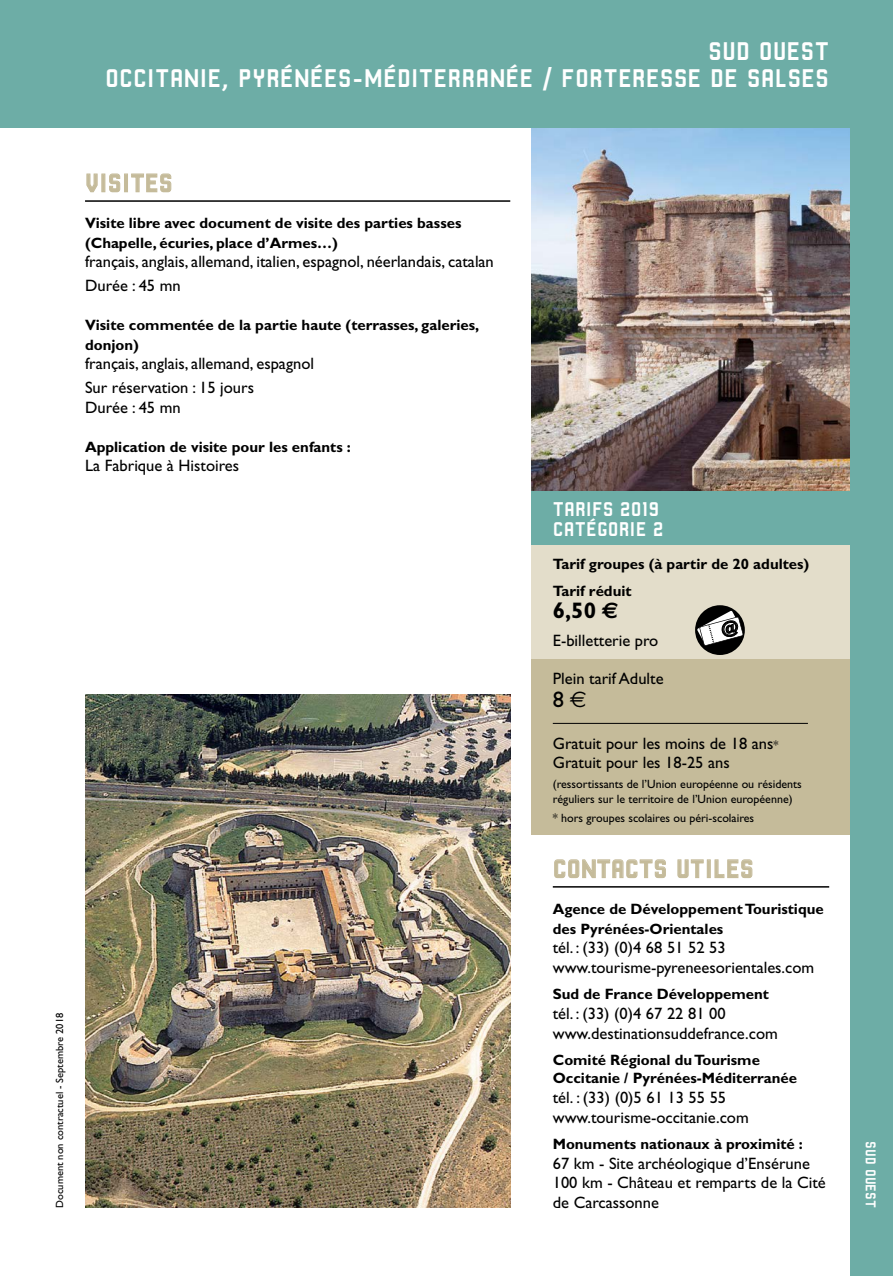
<style>
.page{position:relative;width:893px;height:1276px;background:#fff}
.page>*{position:absolute;margin:0;border:0;box-sizing:border-box;transform-origin:0 0}
.t1{font:27px/27px "Robust CMN";color:#fff;text-align:right}
.t2{font:27px "Robust CMN";color:#c5bb9a}
.t3{font:700 22.5px "Gill Sans";color:#000}
.t4{font:22.5px "Gill Sans";color:#000}
.t5{font:21px/19.5px "Robust CMN";color:#fff}
.t6{font:16.5px/19.5px "Gill Sans";color:#000}
.t7{font:700 15px/19.5px "Gill Sans";color:#000}
.t8{font:15px "Robust CMN";color:#fff}
.t9{font:12px/15px "Gill Sans";color:#000}
.t10{font:10.5px "Gill Sans";color:#000}
.s1{font-family:"Euro Sans"}
.s2{font-size:12px}
</style>
<div class="page">
<img style="left:85px;top:694px;width:425px;height:514px">
<hr style="left:85px;top:200px;width:425px;height:2px;background:#000">
<svg style="left:86px;top:173px;width:12px;height:20px"></svg>
<div style="left:101px;top:173px;width:4px;height:19px;border:1px solid #c5bb9a"></div>
<svg style="left:109px;top:173px;width:12px;height:20px"></svg>
<div style="left:124px;top:173px;width:4px;height:19px;border:1px solid #c5bb9a"></div>
<svg style="left:131px;top:173px;width:41px;height:20px"></svg>
<div style="left:531px;top:490px;width:341px;height:55px;background:#6dada6"></div>
<div style="left:531px;top:545px;width:341px;height:114px;background:#e3ddca"></div>
<div style="left:531px;top:659px;width:341px;height:175px;background:#c5bb9a"></div>
<img style="left:531px;top:128px;width:319px;height:362px">
<svg style="left:695px;top:605px;width:50px;height:50px"></svg>
<hr style="left:553px;top:723px;width:255px;height:1px;background:#000">
<hr style="left:553px;top:886px;width:276px;height:1px;background:#000">
<svg style="left:554px;top:859px;width:112px;height:20px"></svg>
<svg style="left:677px;top:859px;width:27px;height:19px"></svg>
<div style="left:707px;top:859px;width:4px;height:19px;border:1px solid #c5bb9a"></div>
<svg style="left:714px;top:859px;width:39px;height:19px"></svg>
<div style="left:850px;top:0;width:43px;height:1276px;background:#6dada6"></div>
<div style="left:0;top:0;width:893px;height:128px;background:#6dada6"></div>
<svg style="left:697px;top:610px;width:46px;height:45px;background:#777774"></svg>
<h1 class="t1" style="left:105px;top:37px;width:725px">SUD OUEST<br>OCCITANIE, PYRÉNÉES-MÉDITERRANÉE / FORTERESSE DE SALSES</h1>
<h1 class="t2" style="left:85px;top:168px;width:89px">VISITES</h1>
<p class="t7" style="left:85px;top:213px;width:378px">Visite libre avec document de visite des parties basses (Chapelle, écuries, place d’Armes…)</p>
<p class="t6" style="left:85px;top:250px;width:410px;line-height:24px">français, anglais, allemand, italien, espagnol, néerlandais, catalan<br>Durée : 45 mn</p>
<p class="t7" style="left:85px;top:315px;width:396px">Visite commentée de la partie haute (terrasses, galeries, donjon)</p>
<p class="t6" style="left:85px;top:352px;width:230px;line-height:24px">français, anglais, allemand, espagnol<br>Sur réservation : 15 jours</p>
<p class="t6" style="left:85px;top:398px;width:97px">Durée : 45 mn</p>
<p class="t7" style="left:85px;top:437px;width:267px">Application de visite pour les enfants :</p>
<p class="t6" style="left:85px;top:456px;width:156px">La Fabrique à Histoires</p>
<p class="t10" style="left:54px;top:1208px;width:197px;rotate:-90deg">Document non contractuel - Septembre 2018</p>
<p class="t5" style="left:553px;top:499px;width:112px">TARIFS 2019<br>CATÉGORIE 2</p>
<p class="t7" style="left:553px;top:551px;width:258px;line-height:26.5px">Tarif groupes (à partir de 20 adultes)<br>Tarif réduit</p>
<h2 class="t3" style="left:553px;top:597px;width:67px">6,50 <span class="s1">€</span></h2>
<p class="t6" style="left:553px;top:631px;width:107px">E-billetterie pro</p>
<p class="t6" style="left:553px;top:669px;width:112px">Plein tarif Adulte</p>
<h2 class="t4" style="left:553px;top:686px;width:35px">8 <span class="s1">€</span></h2>
<p class="t6" style="left:553px;top:733px;width:227px">Gratuit pour les moins de 18 ans<span class="s2">*<br></span>Gratuit pour les 18-25 ans</p>
<p class="t9" style="left:553px;top:776px;width:251px">(ressortissants de l’Union européenne ou résidents réguliers sur le territoire de l’Union européenne)</p>
<p class="t9" style="left:553px;top:810px;width:203px">* hors groupes scolaires ou péri-scolaires</p>
<h1 class="t2" style="left:553px;top:854px;width:202px">CONTACTS UTILES</h1>
<p class="t7" style="left:553px;top:899px;width:272px">Agence de Développement Touristique des Pyrénées-Orientales</p>
<p class="t6" style="left:553px;top:938px;width:263px">tél. : (33) (0)4 68 51 52 53 www.tourisme-pyreneesorientales.com</p>
<p class="t7" style="left:553px;top:984px;width:218px">Sud de France Développement</p>
<p class="t6" style="left:553px;top:1003px;width:227px">tél. : (33) (0)4 67 22 81 00 www.destinationsuddefrance.com</p>
<p class="t7" style="left:553px;top:1051px;width:246px;line-height:18px">Comité Régional du Tourisme<br>Occitanie / Pyrénées-Méditerranée</p>
<p class="t6" style="left:553px;top:1087px;width:198px">tél. : (33) (0)5 61 13 55 55 www.tourisme-occitanie.com</p>
<p class="t7" style="left:553px;top:1134px;width:251px">Monuments nationaux à proximité :</p>
<p class="t6" style="left:553px;top:1153px;width:274px">67 km - Site archéologique d’Ensérune<br>100 km - Château et remparts de la Cité de Carcassonne</p>
<p class="t8" style="left:879px;top:1141px;width:68px;rotate:90deg">SUD OUEST</p>
</div>
